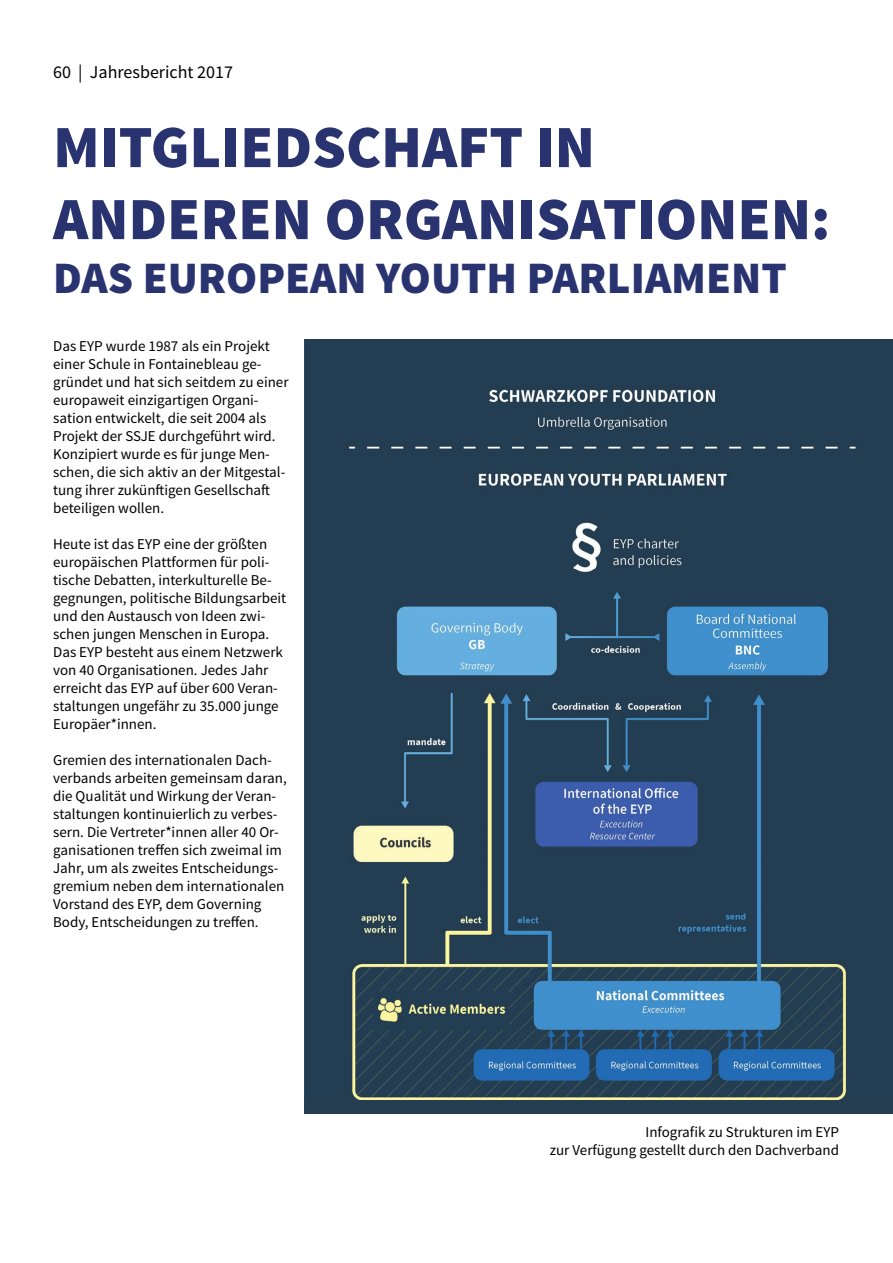
<style>
.page{position:relative;width:893px;height:1263px;background:#fff}
.page>*{position:absolute;margin:0;border:0;box-sizing:border-box;transform-origin:0 0}
.t1{font:900 60px/72px "Source Sans Pro";color:#283370}
.t2{font:900 45px "Source Sans Pro";color:#283370}
.t3{font:18px "Source Sans Pro";color:#000}
.t4{font:15px/18px "Source Sans Pro";color:#000}
</style>
<div class="page">
<div style="left:305px;top:1067px;width:588px;height:47px;background:#253d51"></div>
<img style="left:305px;top:339px;width:587px;height:760px">
<p class="t3" style="left:53px;top:61px;width:181px">60 | Jahresbericht 2017</p>
<h1 class="t1" style="left:53px;top:114px;width:779px">MITGLIEDSCHAFT IN<br>ANDEREN ORGANISATIONEN:</h1>
<h2 class="t2" style="left:53px;top:249px;width:735px">DAS EUROPEAN YOUTH PARLIAMENT</h2>
<p class="t4" style="left:53px;top:337px;width:237px">Das EYP wurde 1987 als ein Projekt einer Schule in Fontainebleau ge&shy;gründet und hat sich seitdem zu einer europaweit einzigartigen Organi&shy;sation entwickelt, die seit 2004 als Projekt der SSJE durchgeführt wird.<br>Konzipiert wurde es für junge Men&shy;schen, die sich aktiv an der Mitgestal&shy;tung ihrer zukünftigen Gesellschaft beteiligen wollen.</p>
<p class="t4" style="left:53px;top:535px;width:235px">Heute ist das EYP eine der größten europäischen Plattformen für poli&shy;tische Debatten, interkulturelle Be&shy;gegnungen, politische Bildungsarbeit und den Austausch von Ideen zwi&shy;schen jungen Menschen in Europa.<br>Das EYP besteht aus einem Netzwerk von 40 Organisationen. Jedes Jahr erreicht das EYP auf über 600 Veran&shy;staltungen ungefähr zu 35.000 junge Europäer*innen.</p>
<p class="t4" style="left:53px;top:751px;width:235px">Gremien des internationalen Dach&shy;verbands arbeiten gemeinsam daran, die Qualität und Wirkung der Veran&shy;staltungen kontinuierlich zu verbes&shy;sern. Die Vertreter*innen aller 40 Or&shy;ganisationen treffen sich zweimal im Jahr, um als zweites Entscheidungs&shy;gremium neben dem internationalen Vorstand des EYP, dem Governing Body, Entscheidungen zu treffen.</p>
<p class="t4" style="left:550px;top:1124px;width:291px;text-align:right">Infografik zu Strukturen im EYP<br>zur Verfügung gestellt durch den Dachverband</p>
</div>
